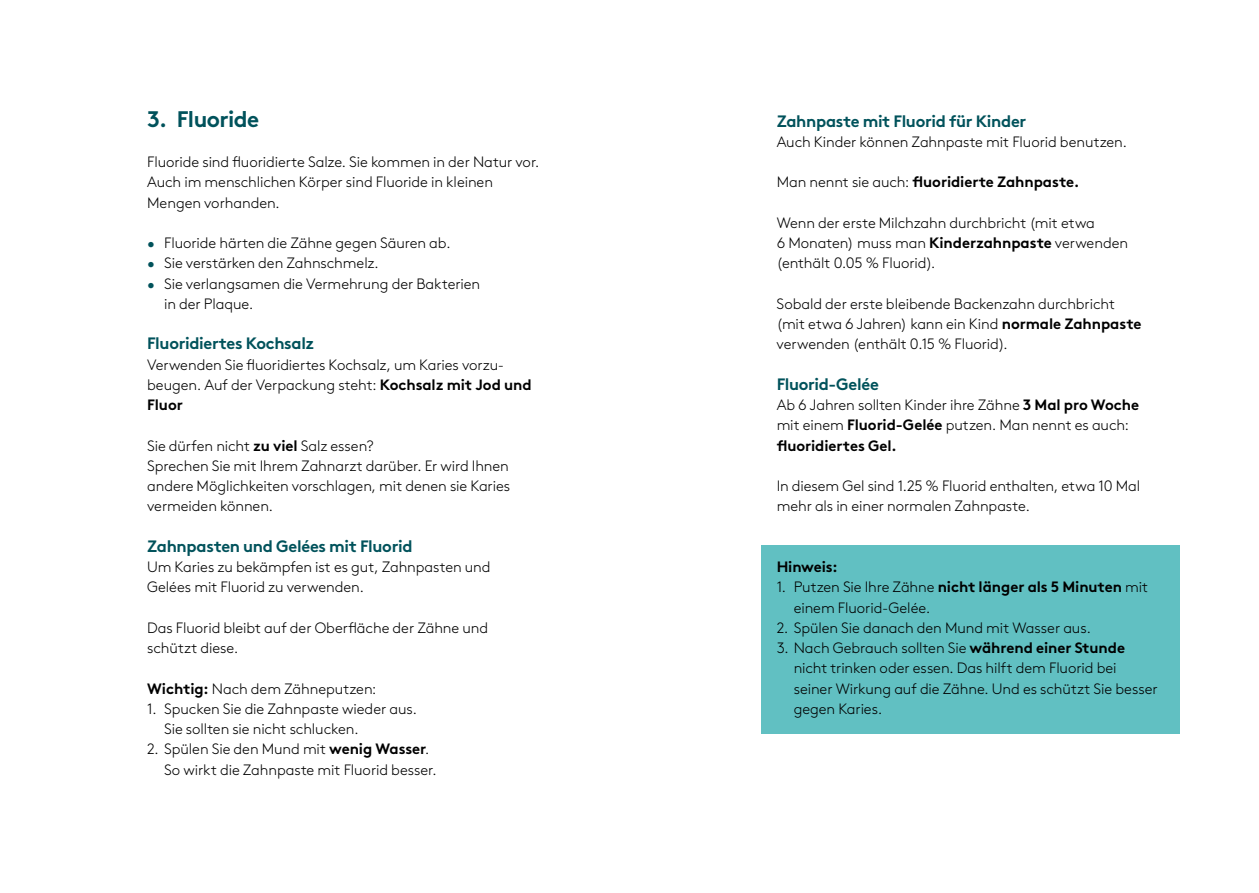
<style>
.page{position:relative;width:1259px;height:893px;background:#fff}
.page>*{position:absolute;margin:0;border:0;box-sizing:border-box;transform-origin:0 0}
.t1{font:700 22.5px "Brown Pro";letter-spacing:-.025em;color:#00525b}
.t2{font:700 16.5px "Brown Pro";letter-spacing:-.02em;color:#00525b}
.t3{font:300 15px/20.2px "Brown Pro";letter-spacing:-.005em;color:#000}
.t4{font:700 15px "Brown Pro";letter-spacing:-.005em;color:#000}
.s1{color:#00525b}
.s2{font-weight:700}
.s3{font-weight:300}
</style>
<div class="page">
<div style="left:761px;top:545px;width:418px;height:189px;background:#61c0c2"></div>
<h1 class="t1" style="left:147px;top:100px;width:114px">3. Fluoride</h1>
<p class="t3" style="left:147px;top:151px;width:394px">Fluoride sind fluoridierte Salze. Sie kommen in der Natur vor.<br>Auch im menschlichen Körper sind Fluoride in kleinen<br>Mengen vorhanden.</p>
<p class="t3" style="left:147px;top:232px;width:305px"><span class="s1">•</span> Fluoride härten die Zähne gegen Säuren ab.</p>
<p class="t3" style="left:147px;top:252px;width:233px"><span class="s1">•</span> Sie verstärken den Zahnschmelz.</p>
<p class="t3" style="left:164px;top:272px;width:317px;text-indent:-17px"><span class="s1">•</span> Sie verlangsamen die Vermehrung der Bakterien in der Plaque.</p>
<p class="t2" style="left:147px;top:330px;width:169px">Fluoridiertes Kochsalz</p>
<p class="t3" style="left:147px;top:353px;width:386px">Verwenden Sie fluoridiertes Kochsalz, um Karies vorzu&shy;beugen. Auf der Verpackung steht: <span class="s2">Kochsalz mit Jod und<br>Fluor</span></p>
<p class="t3" style="left:147px;top:434px;width:364px">Sie dürfen nicht <span class="s2">zu viel</span> Salz essen?<br>Sprechen Sie mit Ihrem Zahnarzt darüber. Er wird Ihnen andere Möglichkeiten vorschlagen, mit denen sie Karies vermeiden können.</p>
<p class="t2" style="left:147px;top:533px;width:267px">Zahnpasten und Gelées mit Fluorid</p>
<p class="t3" style="left:147px;top:556px;width:345px">Um Karies zu bekämpfen ist es gut, Zahnpasten und<br>Gelées mit Fluorid zu verwenden.</p>
<p class="t3" style="left:147px;top:616px;width:342px">Das Fluorid bleibt auf der Oberfläche der Zähne und schützt diese.</p>
<p class="t3" style="left:147px;top:677px;width:231px"><span class="s2">Wichtig:</span> Nach dem Zähneputzen:</p>
<p class="t3" style="left:164px;top:697px;width:254px;text-indent:-17px">1. Spucken Sie die Zahnpaste wieder aus.<br>Sie sollten sie nicht schlucken.</p>
<p class="t3" style="left:164px;top:738px;width:274px;text-indent:-17px">2. Spülen Sie den Mund mit <span class="s2">wenig Wasser</span>.<br>So wirkt die Zahnpaste mit Fluorid besser.</p>
<p class="t2" style="left:776px;top:107px;width:251px">Zahnpaste mit Fluorid für Kinder</p>
<p class="t3" style="left:776px;top:130px;width:352px">Auch Kinder können Zahnpaste mit Fluorid benutzen.</p>
<p class="t4" style="left:776px;top:170px;width:304px"><span class="s3">Man nennt sie auch:</span> fluoridierte Zahnpaste.</p>
<p class="t3" style="left:776px;top:211px;width:353px">Wenn der erste Milchzahn durchbricht (mit etwa<br>6 Monaten) muss man <span class="s2">Kinderzahnpaste</span> verwenden (enthält 0.05 % Fluorid).</p>
<p class="t3" style="left:776px;top:292px;width:366px">Sobald der erste bleibende Backenzahn durchbricht (mit etwa 6 Jahren) kann ein Kind <span class="s2">normale Zahnpaste </span>verwenden (enthält 0.15 % Fluorid).</p>
<p class="t2" style="left:776px;top:371px;width:104px">Fluorid-Gelée</p>
<p class="t3" style="left:776px;top:394px;width:364px">Ab 6 Jahren sollten Kinder ihre Zähne <span class="s2">3 Mal pro Woche </span>mit einem <span class="s2">Fluorid-Gelée</span> putzen. Man nennt es auch: <span class="s2">fluoridiertes Gel.</span></p>
<p class="t3" style="left:776px;top:475px;width:365px">In diesem Gel sind 1.25 % Fluorid enthalten, etwa 10 Mal mehr als in einer normalen Zahnpaste.</p>
<p class="t4" style="left:776px;top:555px;width:63px">Hinweis:</p>
<p class="t3" style="left:793px;top:576px;width:356px;text-indent:-17px">1. Putzen Sie Ihre Zähne <span class="s2">nicht länger als 5 Minuten</span> mit einem Fluorid-Gelée.</p>
<p class="t3" style="left:776px;top:616px;width:316px">2. Spülen Sie danach den Mund mit Wasser aus.</p>
<p class="t3" style="left:793px;top:637px;width:365px;text-indent:-17px">3. Nach Gebrauch sollten Sie <span class="s2">während einer Stunde </span>nicht trinken oder essen. Das hilft dem Fluorid bei seiner Wirkung auf die Zähne. Und es schützt Sie besser gegen Karies.</p>
</div>
